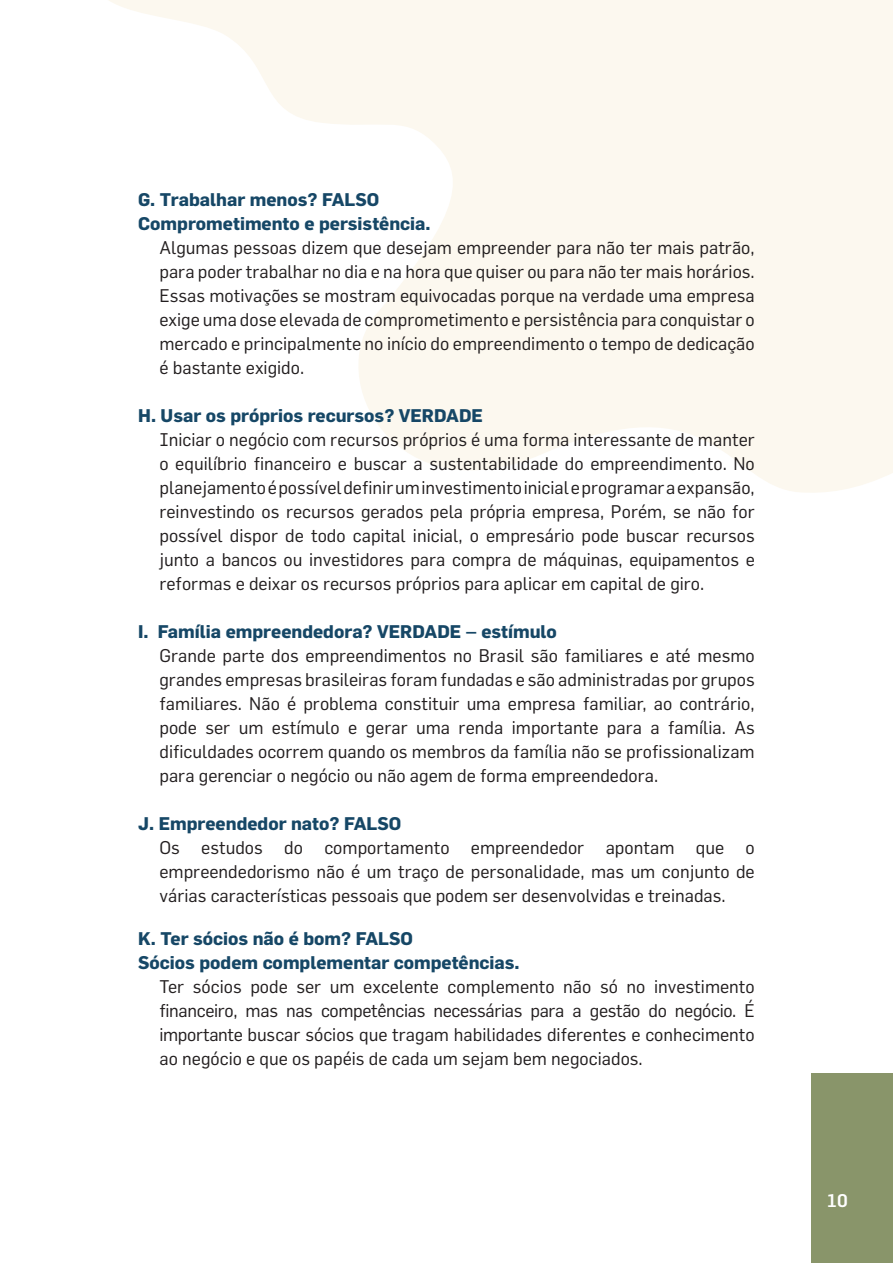
<style>
.page{position:relative;width:893px;height:1263px;background:#fff}
.page>*{position:absolute;margin:0;border:0;box-sizing:border-box;transform-origin:0 0}
.t1{font:18px/24px "Flama";color:#231f20;text-align:justify}
.t2{font:700 18px/24px "Flama";color:#164766}
.t3{font:500 18px "Flama";color:#fff}
</style>
<div class="page">
<svg style="left:109px;top:0;width:784px;height:493px;fill:#fcf8ef"></svg>
<div style="left:811px;top:1074px;width:82px;height:189px;background:#89956a"></div>
<p class="t2" style="left:138px;top:187px;width:294px">G. Trabalhar menos? FALSO<br>Comprometimento e persistência.</p>
<p class="t1" style="left:159px;top:235px;width:597px">Algumas pessoas dizem que desejam empreender para não ter mais patrão, para poder trabalhar no dia e na hora que quiser ou para não ter mais horários.<br>Essas motivações se mostram equivocadas porque na verdade uma empresa exige uma dose elevada de comprometimento e persistência para conquistar o mercado e principalmente no início do empreendimento o tempo de dedicação é bastante exigido.</p>
<p class="t2" style="left:138px;top:403px;width:346px">H. Usar os próprios recursos? VERDADE</p>
<p class="t1" style="left:159px;top:427px;width:597px">Iniciar o negócio com recursos próprios é uma forma interessante de manter o equilíbrio financeiro e buscar a sustentabilidade do empreendimento. No planejamento é possível definir um investimento inicial e programar a expansão, reinvestindo os recursos gerados pela própria empresa, Porém, se não for possível dispor de todo capital inicial, o empresário pode buscar recursos junto a bancos ou investidores para compra de máquinas, equipamentos e reformas e deixar os recursos próprios para aplicar em capital de giro.</p>
<p class="t2" style="left:138px;top:619px;width:420px">I. Família empreendedora? VERDADE – estímulo</p>
<p class="t1" style="left:159px;top:643px;width:597px">Grande parte dos empreendimentos no Brasil são familiares e até mesmo grandes empresas brasileiras foram fundadas e são administradas por grupos familiares. Não é problema constituir uma empresa familiar, ao contrário, pode ser um estímulo e gerar uma renda importante para a família. As dificuldades ocorrem quando os membros da família não se profissionalizam para gerenciar o negócio ou não agem de forma empreendedora.</p>
<p class="t2" style="left:138px;top:811px;width:265px">J. Empreendedor nato? FALSO</p>
<p class="t1" style="left:159px;top:835px;width:597px">Os estudos do comportamento empreendedor apontam que o empreendedorismo não é um traço de personalidade, mas um conjunto de várias características pessoais que podem ser desenvolvidas e treinadas.</p>
<p class="t2" style="left:138px;top:926px;width:383px">K. Ter sócios não é bom? FALSO<br>Sócios podem complementar competências.</p>
<p class="t1" style="left:159px;top:974px;width:597px">Ter sócios pode ser um excelente complemento não só no investimento financeiro, mas nas competências necessárias para a gestão do negócio. É importante buscar sócios que tragam habilidades diferentes e conhecimento ao negócio e que os papéis de cada um sejam bem negociados.</p>
<p class="t3" style="left:827px;top:1190px;width:22px">10</p>
</div>
